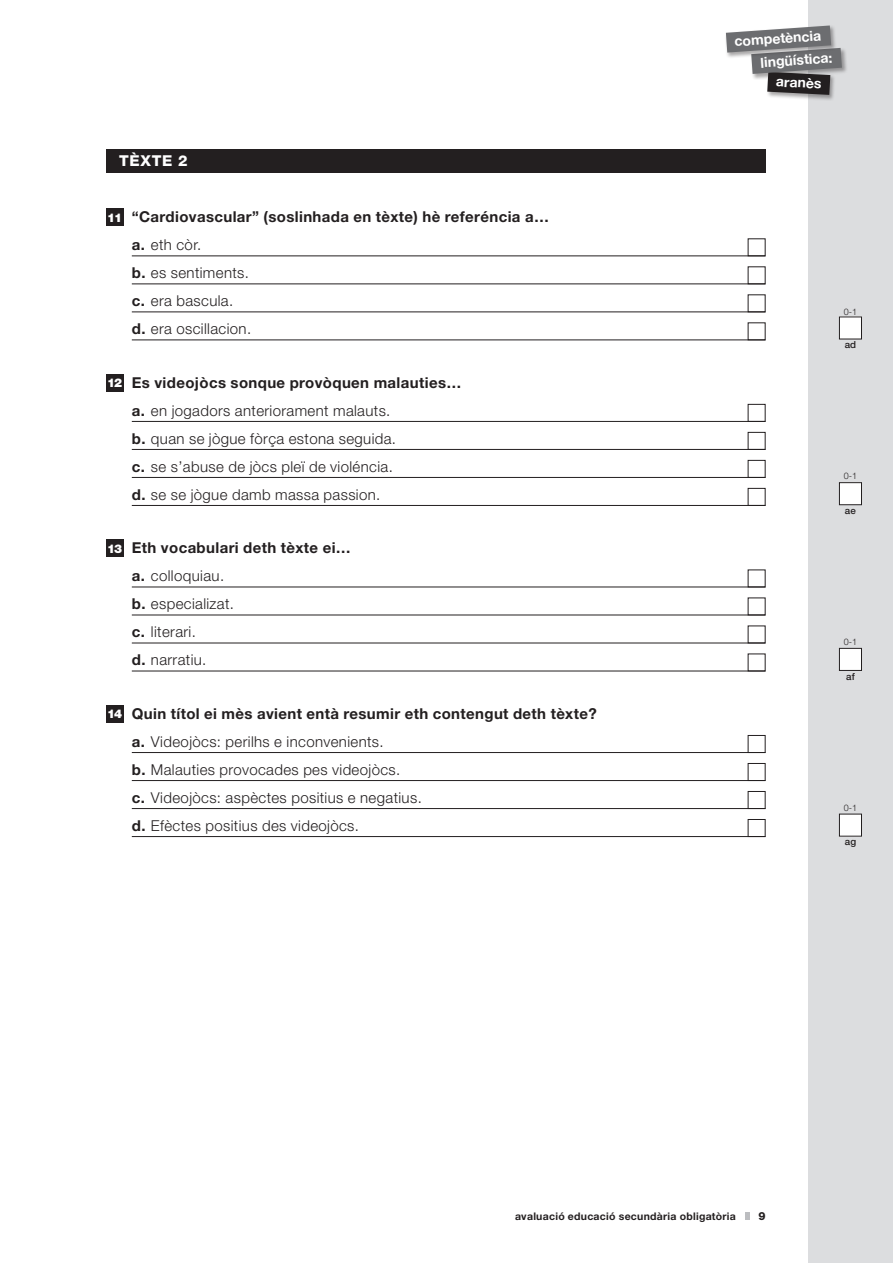
<style>
.page{position:relative;width:893px;height:1263px;background:#fff}
.page>*{position:absolute;margin:0;border:0;box-sizing:border-box;transform-origin:0 0}
.OPCIONS_RESPOSTA_ESO{font:300 15px "Helvetica Neue";letter-spacing:.025em;color:#231f20}
.PREGUNTA_CATALÀ_ESO{font:700 15px "Helvetica Neue";letter-spacing:.025em;color:#231f20}
.ACTIVITAT_TITOL_ESO{font:800 15px "Helvetica Neue";letter-spacing:.05em;color:#fff}
.t1{font:700 13.95px "Helvetica Neue";color:#fff}
.t2{font:900 12px "Helvetica Neue";letter-spacing:-.085em;color:#fff}
.t3{font:800 11.25px "Helvetica Neue";color:#231f20}
.t4{font:700 10.5px "Helvetica Neue";letter-spacing:.025em;color:#231f20}
.t5{font:500 9.75px "Helvetica Neue";letter-spacing:.02em;color:#231f20}
.t6{font:300 9px "Helvetica Neue";color:#231f20}
.s1{font-weight:700}
</style>
<div class="page">
<div style="left:808px;top:0;width:85px;height:1263px;background:#dcdddf"></div>
<div style="left:766px;top:71px;width:70px;height:30px;background:#231f20;opacity:.4"></div>
<div style="left:750px;top:47px;width:98px;height:33px;background:#231f20;opacity:.4"></div>
<div style="left:725px;top:24px;width:112px;height:34px;background:#231f20;opacity:.4"></div>
<svg style="left:726px;top:26px;width:116px;height:69px"></svg>
<svg style="left:745px;top:1212px;width:4px;height:8px"></svg>
<hr style="left:132px;top:256px;width:633px;height:1px;background:#231f20">
<hr style="left:132px;top:284px;width:633px;height:1px;background:#231f20">
<hr style="left:132px;top:312px;width:633px;height:1px;background:#231f20">
<hr style="left:132px;top:340px;width:633px;height:1px;background:#231f20">
<hr style="left:132px;top:421px;width:633px;height:1px;background:#231f20">
<hr style="left:132px;top:449px;width:633px;height:1px;background:#231f20">
<hr style="left:132px;top:477px;width:633px;height:1px;background:#231f20">
<hr style="left:132px;top:505px;width:633px;height:1px;background:#231f20">
<hr style="left:132px;top:587px;width:633px;height:1px;background:#231f20">
<hr style="left:132px;top:615px;width:633px;height:1px;background:#231f20">
<hr style="left:132px;top:643px;width:633px;height:1px;background:#231f20">
<hr style="left:132px;top:671px;width:633px;height:1px;background:#231f20">
<hr style="left:132px;top:752px;width:633px;height:1px;background:#231f20">
<hr style="left:132px;top:780px;width:633px;height:1px;background:#231f20">
<hr style="left:132px;top:808px;width:633px;height:1px;background:#231f20">
<hr style="left:132px;top:836px;width:633px;height:1px;background:#231f20">
<div style="left:106px;top:149px;width:659px;height:23px;background:#231f20"></div>
<hr style="left:106px;top:172px;width:659px;height:1px;background:#231f20">
<div style="left:748px;top:404px;width:17px;height:18px;border:1px solid #231f20"></div>
<div style="left:748px;top:432px;width:17px;height:18px;border:1px solid #231f20"></div>
<div style="left:748px;top:460px;width:17px;height:18px;border:1px solid #231f20"></div>
<div style="left:748px;top:488px;width:17px;height:18px;border:1px solid #231f20"></div>
<div style="left:748px;top:735px;width:17px;height:18px;border:1px solid #231f20"></div>
<div style="left:748px;top:763px;width:17px;height:18px;border:1px solid #231f20"></div>
<div style="left:748px;top:791px;width:17px;height:18px;border:1px solid #231f20"></div>
<div style="left:748px;top:819px;width:17px;height:18px;border:1px solid #231f20"></div>
<div style="left:106px;top:208px;width:17px;height:18px;background:#231f20"></div>
<div style="left:106px;top:374px;width:17px;height:17px;background:#231f20"></div>
<div style="left:106px;top:540px;width:17px;height:17px;background:#231f20"></div>
<div style="left:106px;top:705px;width:17px;height:17px;background:#231f20"></div>
<div style="left:839px;top:317px;width:22px;height:22px;background:#fff"></div>
<div style="left:839px;top:317px;width:23px;height:22px;border:1px solid #231f20"></div>
<div style="left:839px;top:483px;width:22px;height:22px;background:#fff"></div>
<div style="left:839px;top:482px;width:23px;height:23px;border:1px solid #231f20"></div>
<div style="left:839px;top:648px;width:22px;height:22px;background:#fff"></div>
<div style="left:839px;top:648px;width:23px;height:23px;border:1px solid #231f20"></div>
<div style="left:839px;top:814px;width:22px;height:22px;background:#fff"></div>
<div style="left:839px;top:814px;width:23px;height:22px;border:1px solid #231f20"></div>
<p class="ACTIVITAT_TITOL_ESO" style="left:119px;top:152px;width:70px">TÈXTE 2</p>
<p class="t2" style="left:107px;top:210px;width:17px">11</p>
<p class="PREGUNTA_CATALÀ_ESO" style="left:132px;top:207px;width:419px">“Cardiovascular” (soslinhada en tèxte) hè referéncia a…</p>
<p class="OPCIONS_RESPOSTA_ESO" style="left:132px;top:236px;width:71px"><span class="s1">a.</span> eth còr.</p>
<p class="OPCIONS_RESPOSTA_ESO" style="left:132px;top:264px;width:119px"><span class="s1">b.</span> es sentiments.</p>
<p class="OPCIONS_RESPOSTA_ESO" style="left:132px;top:292px;width:103px"><span class="s1">c.</span> era bascula.</p>
<p class="OPCIONS_RESPOSTA_ESO" style="left:132px;top:320px;width:121px"><span class="s1">d.</span> era oscillacion.</p>
<p class="t2" style="left:107px;top:376px;width:17px">12</p>
<p class="t2" style="left:107px;top:541px;width:17px">13</p>
<p class="PREGUNTA_CATALÀ_ESO" style="left:132px;top:373px;width:331px">Es videojòcs sonque provòquen malauties…</p>
<p class="OPCIONS_RESPOSTA_ESO" style="left:132px;top:401px;width:260px"><span class="s1">a.</span> en jogadors anteriorament malauts.</p>
<p class="OPCIONS_RESPOSTA_ESO" style="left:132px;top:429px;width:266px"><span class="s1">b.</span> quan se jògue fòrça estona seguida.</p>
<p class="OPCIONS_RESPOSTA_ESO" style="left:132px;top:457px;width:263px"><span class="s1">c.</span> se s’abuse de jòcs pleï de violéncia.</p>
<p class="OPCIONS_RESPOSTA_ESO" style="left:132px;top:485px;width:250px"><span class="s1">d.</span> se se jògue damb massa passion.</p>
<p class="PREGUNTA_CATALÀ_ESO" style="left:132px;top:539px;width:221px">Eth vocabulari deth tèxte ei…</p>
<p class="OPCIONS_RESPOSTA_ESO" style="left:132px;top:567px;width:94px"><span class="s1">a.</span> colloquiau.</p>
<p class="OPCIONS_RESPOSTA_ESO" style="left:132px;top:595px;width:104px"><span class="s1">b.</span> especializat.</p>
<p class="OPCIONS_RESPOSTA_ESO" style="left:132px;top:623px;width:66px"><span class="s1">c.</span> literari.</p>
<p class="OPCIONS_RESPOSTA_ESO" style="left:132px;top:651px;width:76px"><span class="s1">d.</span> narratiu.</p>
<p class="t2" style="left:107px;top:707px;width:17px">14</p>
<p class="PREGUNTA_CATALÀ_ESO" style="left:132px;top:704px;width:466px">Quin títol ei mès avient entà resumir eth contengut deth tèxte?</p>
<p class="OPCIONS_RESPOSTA_ESO" style="left:132px;top:732px;width:253px"><span class="s1">a.</span> Videojòcs: perilhs e inconvenients.</p>
<p class="OPCIONS_RESPOSTA_ESO" style="left:132px;top:760px;width:270px"><span class="s1">b.</span> Malauties provocades pes videojòcs.</p>
<p class="OPCIONS_RESPOSTA_ESO" style="left:132px;top:788px;width:291px"><span class="s1">c.</span> Videojòcs: aspèctes positius e negatius.</p>
<p class="OPCIONS_RESPOSTA_ESO" style="left:132px;top:816px;width:229px"><span class="s1">d.</span> Efèctes positius des videojòcs.</p>
<p class="t1" style="left:734px;top:33px;width:88px;rotate:-4deg">competència</p>
<p class="t1" style="left:760px;top:54px;width:74px;rotate:-4deg">lingüística:</p>
<p class="t1" style="left:777px;top:73px;width:47px;rotate:3deg">aranès</p>
<p class="t6" style="left:844px;top:306px;width:15px">0-1</p>
<p class="t5" style="left:845px;top:339px;width:13px">ad</p>
<p class="t6" style="left:844px;top:471px;width:15px">0-1</p>
<p class="t5" style="left:845px;top:504px;width:13px">ae</p>
<p class="t6" style="left:844px;top:636px;width:15px">0-1</p>
<p class="t5" style="left:846px;top:670px;width:10px">af</p>
<p class="t6" style="left:844px;top:802px;width:15px">0-1</p>
<p class="t5" style="left:845px;top:836px;width:13px">ag</p>
<p class="t4" style="left:515px;top:1210px;width:222px">avaluació educació secundària obligatòria</p>
<p class="t3" style="left:758px;top:1209px;width:9px">9</p>
</div>
